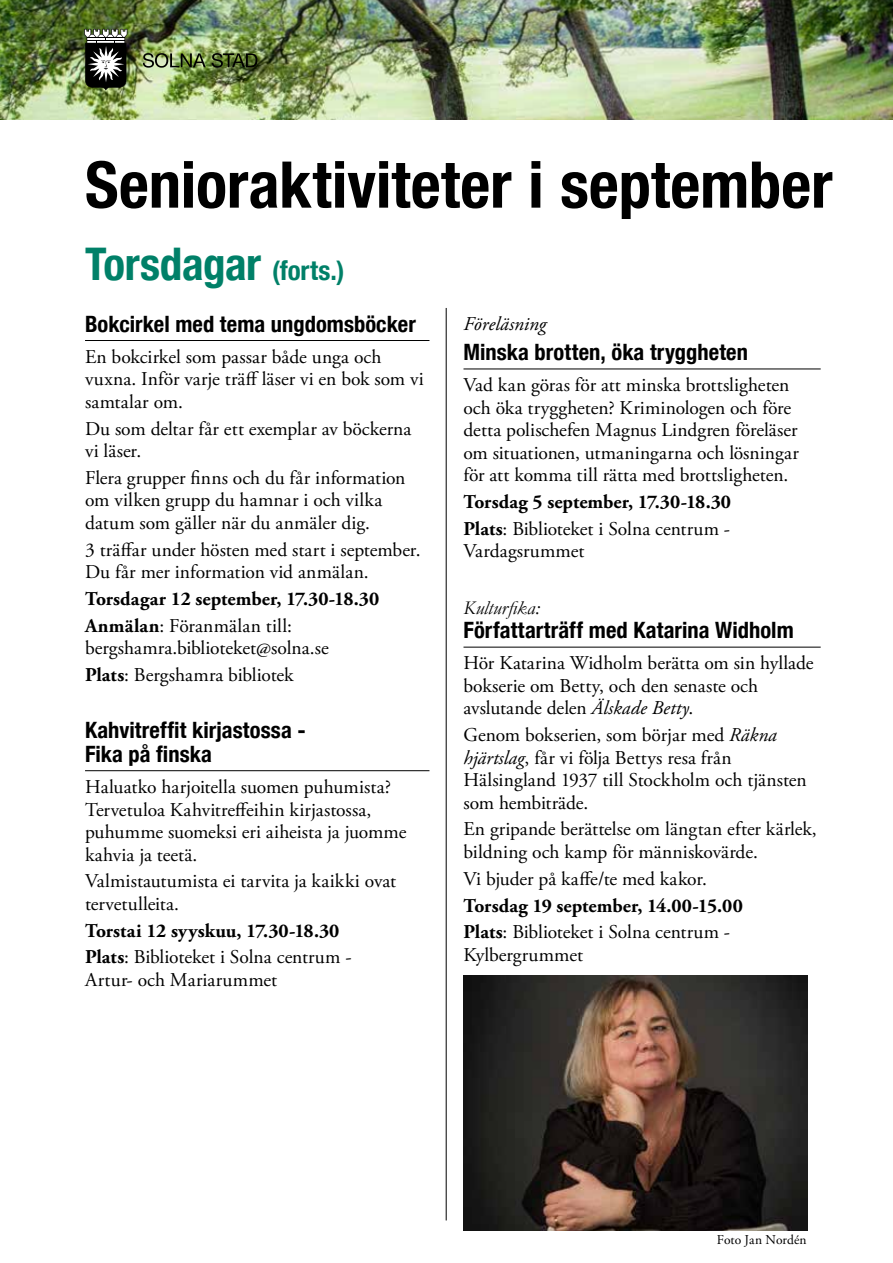
<style>
.page{position:relative;width:893px;height:1263px;background:#fff}
.page>*{position:absolute;margin:0;border:0;box-sizing:border-box;transform-origin:0 0}
.t1{font:700 condensed 64.5px "Helvetica Neue LT Com";color:#000}
.t2{font:700 condensed 45px "Helvetica Neue LT Com";letter-spacing:-.01em;color:#008068}
.t3{font:700 condensed 22.5px/24px "Helvetica Neue LT Com";letter-spacing:.005em;color:#000}
.t4{font:19.5px/22.5px "Adobe Garamond Pro";color:#000}
.t5{font:700 19.5px/26.7px "Adobe Garamond Pro";letter-spacing:.005em;color:#000}
.t6{font:italic 19.5px "Adobe Garamond Pro";color:#000}
.t7{font:italic 19.5px "Garamond";letter-spacing:.005em;color:#000}
.t8{font:13.5px "Adobe Garamond Pro";color:#000}
.s1{font-size:27px}
.s2{font-weight:400}
.s3{font-weight:700}
.s4{font-style:italic}
</style>
<div class="page">
<img style="left:0;top:0;width:893px;height:119px">
<svg style="left:143px;top:53px;width:63px;height:15px"></svg>
<svg style="left:212px;top:53px;width:45px;height:15px"></svg>
<svg style="left:84px;top:29px;width:43px;height:61px"></svg>
<hr style="left:85px;top:340px;width:344px;height:1px;background:#000">
<hr style="left:85px;top:770px;width:344px;height:1px;background:#000">
<hr style="left:463px;top:369px;width:358px;height:1px;background:#000">
<hr style="left:463px;top:647px;width:358px;height:1px;background:#000">
<hr style="left:446px;top:308px;width:1px;height:912px;background:#000">
<img style="left:463px;top:976px;width:345px;height:254px">
<h1 class="t1" style="left:85px;top:146px;width:749px">Senioraktiviteter i september</h1>
<h2 class="t2" style="left:85px;top:237px;width:261px">Torsdagar <span class="s1">(forts.)</span></h2>
<p class="t3" style="left:85px;top:312px;width:332px">Bokcirkel med tema ungdomsböcker</p>
<p class="t4" style="left:85px;top:346px;width:340px">En bokcirkel som passar både unga och vuxna. Inför varje träff läser vi en bok som vi samtalar om.</p>
<p class="t4" style="left:85px;top:418px;width:328px">Du som deltar får ett exemplar av böckerna vi läser.</p>
<p class="t4" style="left:85px;top:467px;width:322px">Flera grupper finns och du får information om vilken grupp du hamnar i och vilka datum som gäller när du anmäler dig.</p>
<p class="t4" style="left:85px;top:539px;width:337px">3 träffar under hösten med start i september.<br>Du får mer information vid anmälan.</p>
<p class="t5" style="left:85px;top:586px;width:296px">Torsdagar 12 september, 17.30-18.30<br>Anmälan<span class="s2">: Föranmälan till:</span></p>
<p class="t4" style="left:85px;top:635px;width:245px;line-height:26.7px">bergshamra.biblioteket@solna.se<br><span class="s3">Plats</span>: Bergshamra bibliotek</p>
<p class="t3" style="left:85px;top:718px;width:222px">Kahvitreffit kirjastossa -<br>Fika på finska</p>
<p class="t4" style="left:85px;top:776px;width:323px">Haluatko harjoitella suomen puhumista?<br>Tervetuloa Kahvitreffeihin kirjastossa, puhumme suomeksi eri aiheista ja juomme kahvia ja teetä.</p>
<p class="t4" style="left:85px;top:870px;width:313px">Valmistautumista ei tarvita ja kaikki ovat tervetulleita.</p>
<p class="t5" style="left:85px;top:917px;width:268px">Torstai 12 syyskuu, 17.30-18.30<br>Plats<span class="s2">: Biblioteket i Solna centrum -</span></p>
<p class="t4" style="left:85px;top:969px;width:194px">Artur- och Mariarummet</p>
<p class="t6" style="left:463px;top:312px;width:84px">Föreläsning</p>
<p class="t3" style="left:463px;top:340px;width:286px">Minska brotten, öka tryggheten</p>
<p class="t4" style="left:463px;top:374px;width:337px">Vad kan göras för att minska brottsligheten och öka tryggheten? Kriminologen och före detta polischefen Magnus Lindgren föreläser om situationen, utmaningarna och lösningar för att komma till rätta med brottsligheten.</p>
<p class="t5" style="left:463px;top:489px;width:269px">Torsdag 5 september, 17.30-18.30<br>Plats<span class="s2">: Biblioteket i Solna centrum -</span></p>
<p class="t4" style="left:463px;top:541px;width:122px">Vardagsrummet</p>
<p class="t7" style="left:463px;top:595px;width:78px">Kulturfika:</p>
<p class="t3" style="left:463px;top:618px;width:332px">Författarträff med Katarina Widholm</p>
<p class="t4" style="left:463px;top:653px;width:352px">Hör Katarina Widholm berätta om sin hyllade bokserie om Betty, och den senaste och avslutande delen <span class="s4">Älskade Betty</span>.</p>
<p class="t4" style="left:463px;top:724px;width:345px">Genom bokserien, som börjar med <span class="s4">Räkna hjärtslag</span>, får vi följa Bettys resa från Hälsingland 1937 till Stockholm och tjänsten som hembiträde.</p>
<p class="t4" style="left:463px;top:819px;width:355px">En gripande berättelse om längtan efter kärlek, bildning och kamp för människovärde.</p>
<p class="t4" style="left:463px;top:868px;width:245px">Vi bjuder på kaffe/te med kakor.</p>
<p class="t5" style="left:463px;top:892px;width:281px">Torsdag 19 september, 14.00-15.00<br>Plats<span class="s2">: Biblioteket i Solna centrum -</span></p>
<p class="t4" style="left:463px;top:944px;width:121px">Kylbergrummet</p>
<p class="t8" style="left:717px;top:1232px;width:91px">Foto Jan Nordén</p>
</div>
